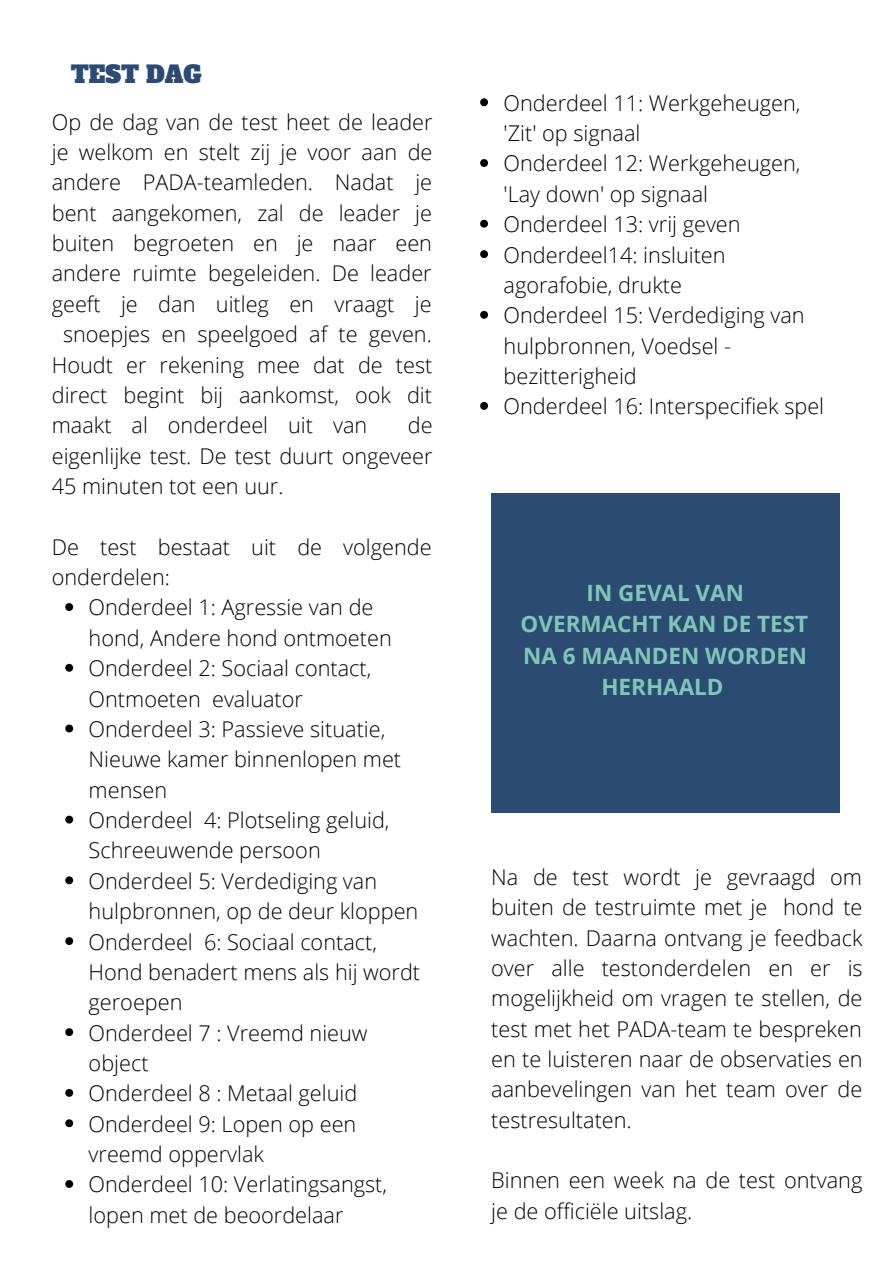
<style>
.page{position:relative;width:893px;height:1264px;background:#fff}
.page>*{position:absolute;margin:0;border:0;box-sizing:border-box;transform-origin:0 0}
.t1{font:23.25px "Alfa Slab One";color:#2c4b73}
.t2{font:700 22.5px/31.5px "Open Sans";color:#7fc6b7;text-align:center}
.t3{font:300 21.75px/30.3px "Open Sans";color:#000}
.t4{font:300 21.6px/30.3px "Open Sans";color:#000}
</style>
<div class="page">
<svg style="left:65px;top:603px;width:8px;height:8px"></svg>
<svg style="left:65px;top:664px;width:8px;height:7px"></svg>
<svg style="left:65px;top:724px;width:8px;height:8px"></svg>
<svg style="left:65px;top:815px;width:8px;height:8px"></svg>
<svg style="left:65px;top:876px;width:8px;height:8px"></svg>
<svg style="left:65px;top:937px;width:8px;height:8px"></svg>
<svg style="left:65px;top:1028px;width:8px;height:8px"></svg>
<svg style="left:65px;top:1089px;width:8px;height:7px"></svg>
<svg style="left:65px;top:1119px;width:8px;height:8px"></svg>
<svg style="left:65px;top:1180px;width:8px;height:7px"></svg>
<svg style="left:480px;top:98px;width:8px;height:8px"></svg>
<svg style="left:480px;top:159px;width:8px;height:8px"></svg>
<svg style="left:480px;top:220px;width:8px;height:8px"></svg>
<svg style="left:480px;top:250px;width:8px;height:8px"></svg>
<svg style="left:480px;top:311px;width:8px;height:8px"></svg>
<svg style="left:480px;top:402px;width:8px;height:8px"></svg>
<div style="left:491px;top:493px;width:348px;height:319px;background:#2c4b73"></div>
<p class="t1" style="left:71px;top:59px;width:132px">TEST DAG</p>
<p class="t4" style="left:52px;top:106px;width:382px">Op de dag van de test heet de leader</p>
<p class="t4" style="left:52px;top:136px;width:382px">je welkom en stelt zij je voor aan de</p>
<p class="t4" style="left:52px;top:167px;width:382px">andere PADA-teamleden. Nadat je</p>
<p class="t4" style="left:52px;top:197px;width:382px">bent aangekomen, zal de leader je</p>
<p class="t4" style="left:52px;top:227px;width:382px">buiten begroeten en je naar een</p>
<p class="t4" style="left:52px;top:258px;width:381px">andere ruimte begeleiden. De leader</p>
<p class="t4" style="left:52px;top:288px;width:381px">geeft je dan uitleg en vraagt je</p>
<p class="t4" style="left:63px;top:319px;width:370px">snoepjes en speelgoed af te geven.</p>
<p class="t4" style="left:52px;top:349px;width:382px">Houdt er rekening mee dat de test</p>
<p class="t4" style="left:52px;top:379px;width:382px">direct begint bij aankomst, ook dit</p>
<p class="t4" style="left:52px;top:410px;width:317px">maakt al onderdeel uit van</p>
<p class="t4" style="left:52px;top:410px;width:382px;text-align:justify;text-indent:356px">de eigenlijke test. De test duurt ongeveer 45 minuten tot een uur.</p>
<p class="t4" style="left:52px;top:531px;width:381px">De test bestaat uit de volgende onderdelen:</p>
<p class="t4" style="left:89px;top:592px;width:333px">Onderdeel 1: Agressie van de hond, Andere hond ontmoeten<br>Onderdeel 2: Sociaal contact,<br>Ontmoeten evaluator<br>Onderdeel 3: Passieve situatie,<br>Nieuwe kamer binnenlopen met mensen<br>Onderdeel 4: Plotseling geluid,<br>Schreeuwende persoon<br>Onderdeel 5: Verdediging van hulpbronnen, op de deur kloppen<br>Onderdeel 6: Sociaal contact,<br>Hond benadert mens als hij wordt geroepen<br>Onderdeel 7 : Vreemd nieuw object<br>Onderdeel 8 : Metaal geluid<br>Onderdeel 9: Lopen op een vreemd oppervlak<br>Onderdeel 10: Verlatingsangst, lopen met de beoordelaar</p>
<p class="t3" style="left:503px;top:87px;width:322px">Onderdeel 11: Werkgeheugen, 'Zit' op signaal<br>Onderdeel 12: Werkgeheugen, 'Lay down' op signaal<br>Onderdeel 13: vrij geven<br>Onderdeel14: insluiten agorafobie, drukte<br>Onderdeel 15: Verdediging van hulpbronnen, Voedsel - bezitterigheid<br>Onderdeel 16: Interspecifiek spel</p>
<p class="t2" style="left:520px;top:576px;width:289px">IN GEVAL VAN<br>OVERMACHT KAN DE TEST<br>NA 6 MAANDEN WORDEN<br>HERHAALD</p>
<p class="t3" style="left:491px;top:861px;width:373px;text-align:justify">Na de test wordt je gevraagd om buiten de testruimte met je hond te wachten. Daarna ontvang je feedback over alle testonderdelen en er is mogelijkheid om vragen te stellen, de test met het PADA-team te bespreken en te luisteren naar de observaties en aanbevelingen van het team over de testresultaten.</p>
<p class="t3" style="left:491px;top:1164px;width:372px">Binnen een week na de test ontvang je de officiële uitslag.</p>
</div>
